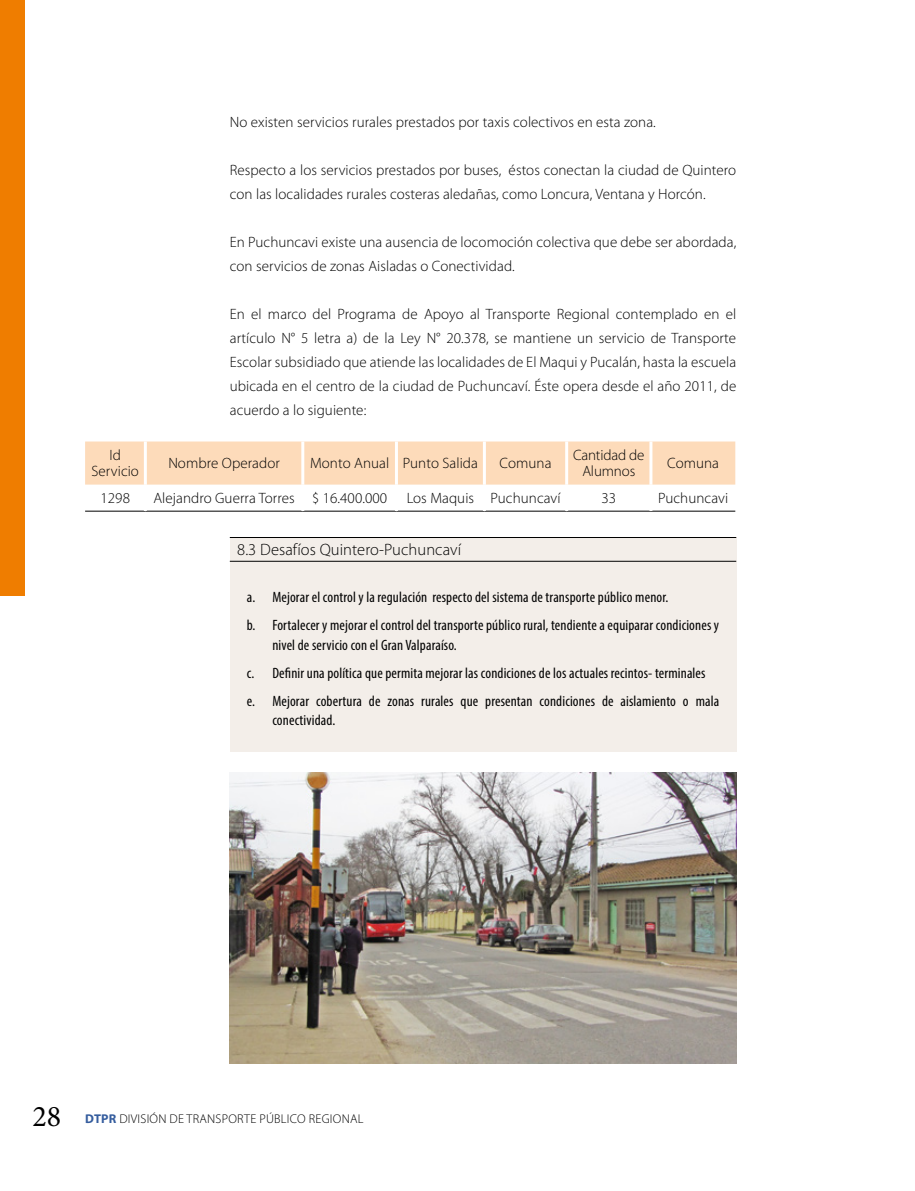
<style>
.page{position:relative;width:915px;height:1191px;background:#fff}
.page>*{position:absolute;margin:0;border:0;box-sizing:border-box;transform-origin:0 0}
.t1{font:30px "Minion Pro";color:#000}
.t2{font:300 16.5px "Myriad Pro";letter-spacing:.005em;color:#000}
.t3{font:300 15px/24px "Myriad Pro";letter-spacing:.005em;color:#000}
.t4{font:condensed 15px/28px "Myriad Pro";letter-spacing:.01em;color:#000}
.t5{font:300 12.75px "Myriad Pro";letter-spacing:.02em;color:#000}
.s1{font-weight:700;color:#355d9e}
</style>
<div class="page">
<div style="left:0;top:0;width:25px;height:595px;background:#ef7d00"></div>
<div style="left:230px;top:537px;width:506px;height:215px;background:#f3eee9"></div>
<div style="left:85px;top:441px;width:650px;height:43px;background:#fddbba"></div>
<hr style="left:85px;top:511px;width:60px;height:1px;background:#000">
<hr style="left:145px;top:511px;width:158px;height:1px;background:#000">
<hr style="left:303px;top:511px;width:93px;height:1px;background:#000">
<hr style="left:396px;top:511px;width:88px;height:1px;background:#000">
<hr style="left:484px;top:511px;width:82px;height:1px;background:#000">
<hr style="left:566px;top:511px;width:84px;height:1px;background:#000">
<hr style="left:650px;top:511px;width:85px;height:1px;background:#000">
<hr style="left:144px;top:441px;width:3px;height:43px;background:#fff">
<hr style="left:301px;top:441px;width:3px;height:43px;background:#fff">
<hr style="left:395px;top:441px;width:3px;height:43px;background:#fff">
<hr style="left:482px;top:441px;width:3px;height:43px;background:#fff">
<hr style="left:565px;top:441px;width:3px;height:43px;background:#fff">
<hr style="left:649px;top:441px;width:3px;height:43px;background:#fff">
<hr style="left:230px;top:537px;width:506px;height:1px;background:#000">
<hr style="left:230px;top:561px;width:506px;height:1px;background:#000">
<img style="left:230px;top:772px;width:506px;height:291px">
<p class="t3" style="left:230px;top:110px;width:427px">No existen servicios rurales prestados por taxis colectivos en esta zona.</p>
<p class="t3" style="left:230px;top:158px;width:507px">Respecto a los servicios prestados por buses, éstos conectan la ciudad de Quintero con las localidades rurales costeras aledañas, como Loncura, Ventana y Horcón.</p>
<p class="t3" style="left:230px;top:230px;width:508px">En Puchuncavi existe una ausencia de locomoción colectiva que debe ser abordada, con servicios de zonas Aisladas o Conectividad.</p>
<p class="t3" style="left:230px;top:302px;width:508px;text-align:justify">En el marco del Programa de Apoyo al Transporte Regional contemplado en el artículo N° 5 letra a) de la Ley N° 20.378, se mantiene un servicio de Transporte Escolar subsidiado que atiende las localidades de El Maqui y Pucalán, hasta la escuela ubicada en el centro de la ciudad de Puchuncaví. Éste opera desde el año 2011, de acuerdo a lo siguiente:</p>
<p class="t3" style="left:91px;top:446px;width:49px;line-height:16.5px;text-align:center">Id<br>Servicio</p>
<p class="t3" style="left:168px;top:451px;width:113px">Nombre Operador</p>
<p class="t3" style="left:310px;top:451px;width:169px">Monto Anual Punto Salida</p>
<p class="t3" style="left:499px;top:451px;width:53px">Comuna</p>
<p class="t3" style="left:573px;top:446px;width:73px;line-height:16.5px;text-align:center">Cantidad de<br>Alumnos</p>
<p class="t3" style="left:667px;top:451px;width:53px">Comuna</p>
<p class="t3" style="left:100px;top:485px;width:31px">1298</p>
<p class="t3" style="left:153px;top:485px;width:235px">Alejandro Guerra Torres $ 16.400.000</p>
<p class="t3" style="left:406px;top:485px;width:155px">Los Maquis Puchuncaví</p>
<p class="t3" style="left:601px;top:485px;width:16px">33</p>
<p class="t3" style="left:658px;top:485px;width:71px">Puchuncavi</p>
<p class="t2" style="left:237px;top:539px;width:225px">8.3 Desafíos Quintero-Puchuncaví</p>
<p class="t4" style="left:247px;top:583px;width:473px">a. Mejorar el control y la regulación respecto del sistema de transporte público menor.<br>b. Fortalecer y mejorar el control del transporte público rural, tendiente a equiparar condiciones y</p>
<p class="t4" style="left:247px;top:630px;width:474px;text-indent:26px">nivel de servicio con el Gran Valparaíso.<br>c. Definir una política que permita mejorar las condiciones de los actuales recintos- terminales<br>e. Mejorar cobertura de zonas rurales que presentan condiciones de aislamiento o mala</p>
<p class="t4" style="left:272px;top:706px;width:64px">conectividad.</p>
<h1 class="t1" style="left:32px;top:1096px;width:30px">28</h1>
<p class="t5" style="left:85px;top:1111px;width:280px"><span class="s1">DTPR</span> DIVISIÓN DE TRANSPORTE PÚBLICO REGIONAL</p>
</div>
